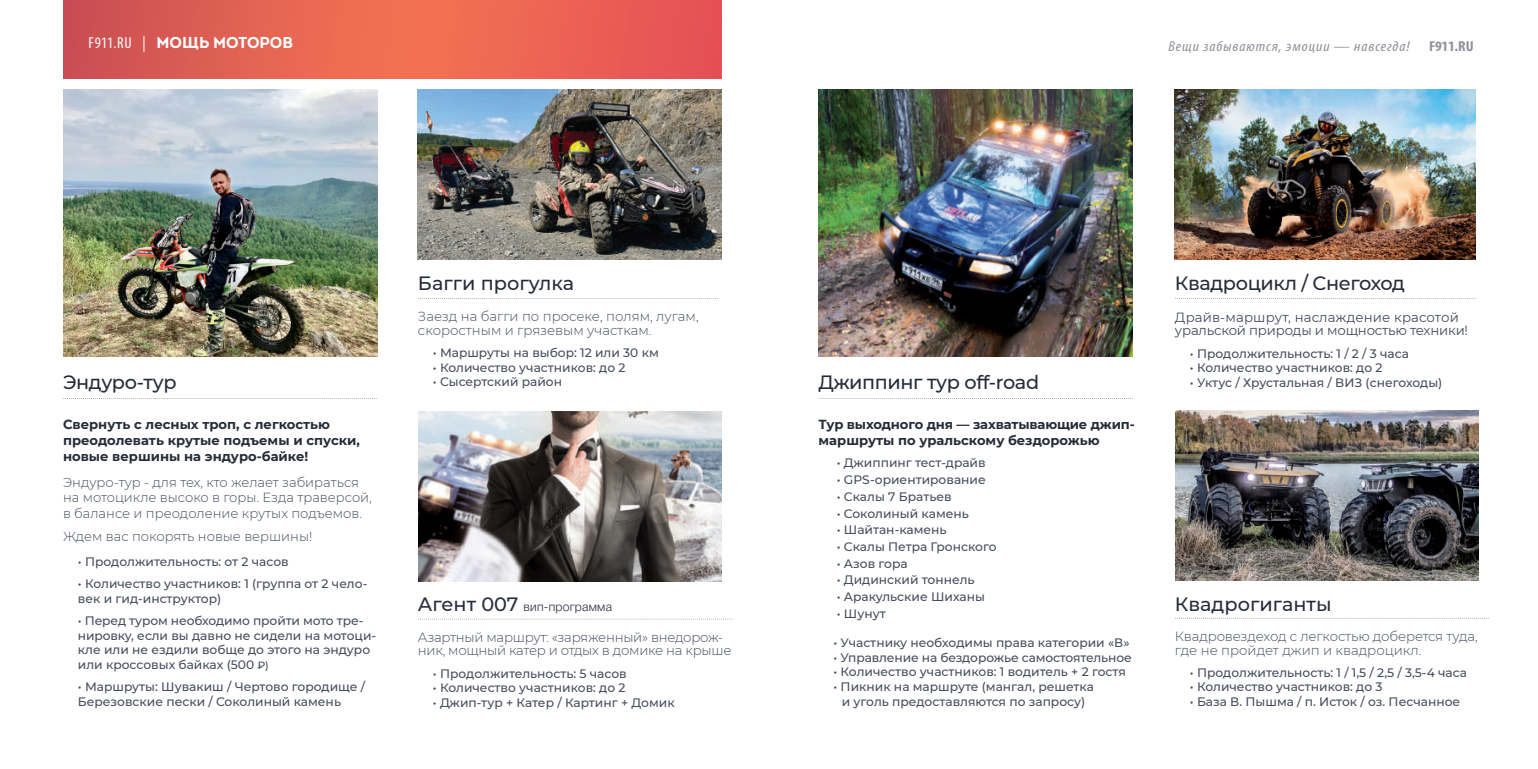
<style>
.page{position:relative;width:1538px;height:769px;background:#fff}
.page>*{position:absolute;margin:0;border:0;box-sizing:border-box;transform-origin:0 0}
.t1{font:500 19.25px "Montserrat";letter-spacing:-.02em;color:#252c39}
.t2{font:500 19.25px "Montserrat";color:#252c39}
.t3{font:700 15.75px "Intro";color:#fff}
.t4{font:italic condensed 14.35px "Myriad Pro";letter-spacing:.06em;color:#918f99;scale:1.11 1}
.t5{font:700 condensed 14.35px "Myriad Pro";letter-spacing:-.02em;color:#918f99;scale:1.11 1}
.t6{font:300 13.3px/13.3px "Montserrat";letter-spacing:-.01em;color:#454c5d}
.t7{font:13.3px/13.3px "Montserrat";letter-spacing:-.015em;color:#454c5d}
.t8{font:700 13.12px/15.8px "Montserrat";color:#252c39}
.t9{font:300 13.12px/15.8px "Montserrat";color:#454c5d}
.t10{font:500 12.25px/14.7px "Montserrat";color:#454c5d}
.t11{font:300 12.25px "Helvetica Neue Cyr";letter-spacing:.02em;color:#252c39}
.s1{font-family:"Myriad Pro";font-weight:400;font-stretch:condensed;font-size:15.92px}
.s2{font-size:10.5px}
.s3{font-family:"Montserrat";font-weight:500;font-size:19.25px}
</style>
<div class="page">
<svg style="left:63px;top:0;width:658px;height:79px;background:#e56053"></svg>
<img style="left:63px;top:90px;width:314px;height:267px">
<svg style="left:63px;top:398px;width:314px;height:1px"></svg>
<img style="left:418px;top:90px;width:303px;height:169px">
<svg style="left:418px;top:298px;width:300px;height:1px"></svg>
<svg style="left:1175px;top:618px;width:314px;height:1px"></svg>
<img style="left:1175px;top:411px;width:303px;height:169px">
<img style="left:1175px;top:90px;width:300px;height:169px">
<svg style="left:1175px;top:298px;width:300px;height:1px"></svg>
<svg style="left:418px;top:619px;width:314px;height:1px"></svg>
<img style="left:418px;top:412px;width:303px;height:169px">
<img style="left:819px;top:90px;width:314px;height:267px">
<svg style="left:819px;top:398px;width:314px;height:1px"></svg>
<p class="t3" style="left:89px;top:32px;width:206px"><span class="s1">F911.RU |</span> МОЩЬ МОТОРОВ</p>
<p class="t4" style="left:1168px;top:38px;width:219px">Вещи забываются, эмоции — навсегда!</p>
<p class="t5" style="left:1429px;top:37px;width:42px">F911.RU</p>
<h1 class="t1" style="left:63px;top:368px;width:115px">Эндуро-тур</h1>
<p class="t8" style="left:63px;top:416px;width:298px">Свернуть с лесных троп, с легкостью преодолевать крутые подъемы и спуски, новые вершины на эндуро-байке!</p>
<p class="t9" style="left:63px;top:474px;width:310px">Эндуро-тур - для тех, кто желает забираться на мотоцикле высоко в горы. Езда траверсой, в балансе и преодоление крутых подъемов.</p>
<p class="t9" style="left:63px;top:528px;width:251px">Ждем вас покорять новые вершины!</p>
<p class="t10" style="left:78px;top:554px;width:212px">• Продолжительность: от 2 часов</p>
<p class="t10" style="left:78px;top:576px;width:291px">• Количество участников: 1 (группа от 2 чело&shy;век и гид-инструктор)</p>
<p class="t10" style="left:78px;top:613px;width:300px">• Перед туром необходимо пройти мото тре&shy;нировку, если вы давно не сидели на мотоци&shy;кле или не ездили вобще до этого на эндуро или кроссовых байках (500 <span class="s2">₽)</span></p>
<p class="t10" style="left:78px;top:679px;width:289px">• Маршруты: Шувакиш / Чертово городище /<br>Березовские пески / Соколиный камень</p>
<h1 class="t2" style="left:418px;top:270px;width:158px">Багги прогулка</h1>
<p class="t6" style="left:418px;top:310px;width:282px">Заезд на багги по просеке, полям, лугам, скоростным и грязевым участкам.</p>
<p class="t10" style="left:433px;top:345px;width:227px">• Маршруты на выбор: 12 или 30 км</p>
<p class="t10" style="left:433px;top:359px;width:194px">• Количество участников: до 2</p>
<p class="t10" style="left:433px;top:374px;width:131px">• Сысертский район</p>
<h1 class="t1" style="left:819px;top:368px;width:222px">Джиппинг тур off-road</h1>
<p class="t8" style="left:819px;top:416px;width:318px">Тур выходного дня — захватывающие джип&shy;маршруты по уральскому бездорожью</p>
<p class="t10" style="left:837px;top:455px;width:150px">• Джиппинг тест-драйв</p>
<p class="t10" style="left:837px;top:472px;width:150px">• GPS-ориентирование</p>
<p class="t10" style="left:837px;top:489px;width:116px">• Скалы 7 Братьев</p>
<p class="t10" style="left:837px;top:505px;width:134px">• Соколиный камень</p>
<p class="t10" style="left:837px;top:522px;width:111px">• Шайтан-камень</p>
<p class="t10" style="left:837px;top:539px;width:161px">• Скалы Петра Гронского</p>
<p class="t10" style="left:837px;top:555px;width:72px">• Азов гора</p>
<p class="t10" style="left:837px;top:572px;width:139px">• Дидинский тоннель</p>
<p class="t10" style="left:837px;top:589px;width:150px">• Аракульские Шиханы</p>
<p class="t10" style="left:837px;top:605px;width:50px">• Шунут</p>
<p class="t10" style="left:833px;top:635px;width:298px">• Участнику необходимы права категории «В»</p>
<p class="t10" style="left:833px;top:649px;width:300px">• Управление на бездорожье самостоятельное</p>
<p class="t10" style="left:833px;top:664px;width:294px">• Количество участников: 1 водитель + 2 гостя</p>
<p class="t10" style="left:833px;top:679px;width:262px;text-align:center">• Пикник на маршруте (мангал, решетка и уголь предоставляются по запросу)</p>
<p class="t11" style="left:418px;top:600px;width:196px"><span class="s3">Агент 007</span> вип-программа</p>
<p class="t6" style="left:418px;top:630px;width:315px">Азартный маршрут: «заряженный» внедорож&shy;ник, мощный катер и отдых в домике на крыше</p>
<p class="t10" style="left:433px;top:665px;width:195px">• Продолжительность: 5 часов</p>
<p class="t10" style="left:433px;top:680px;width:194px">• Количество участников: до 2</p>
<p class="t10" style="left:433px;top:695px;width:243px">• Джип-тур + Катер / Картинг + Домик</p>
<h1 class="t1" style="left:1175px;top:270px;width:232px">Квадроцикл / Снегоход</h1>
<p class="t7" style="left:1175px;top:310px;width:295px">Драйв-маршрут, наслаждение красотой уральской природы и мощностью техники!</p>
<p class="t10" style="left:1190px;top:345px;width:221px">• Продолжительность: 1 / 2 / 3 часа</p>
<p class="t10" style="left:1190px;top:360px;width:194px">• Количество участников: до 2</p>
<p class="t10" style="left:1190px;top:375px;width:254px">• Уктус / Хрустальная / ВИЗ (снегоходы)</p>
<h1 class="t2" style="left:1175px;top:590px;width:158px">Квадрогиганты</h1>
<p class="t6" style="left:1175px;top:629px;width:304px">Квадровездеход с легкостью доберется туда, где не пройдет джип и квадроцикл.</p>
<p class="t10" style="left:1190px;top:664px;width:279px">• Продолжительность: 1 / 1,5 / 2,5 / 3,5-4 часа</p>
<p class="t10" style="left:1190px;top:679px;width:194px">• Количество участников: до 3</p>
<p class="t10" style="left:1190px;top:694px;width:272px">• База В. Пышма / п. Исток / оз. Песчанное</p>
</div>
